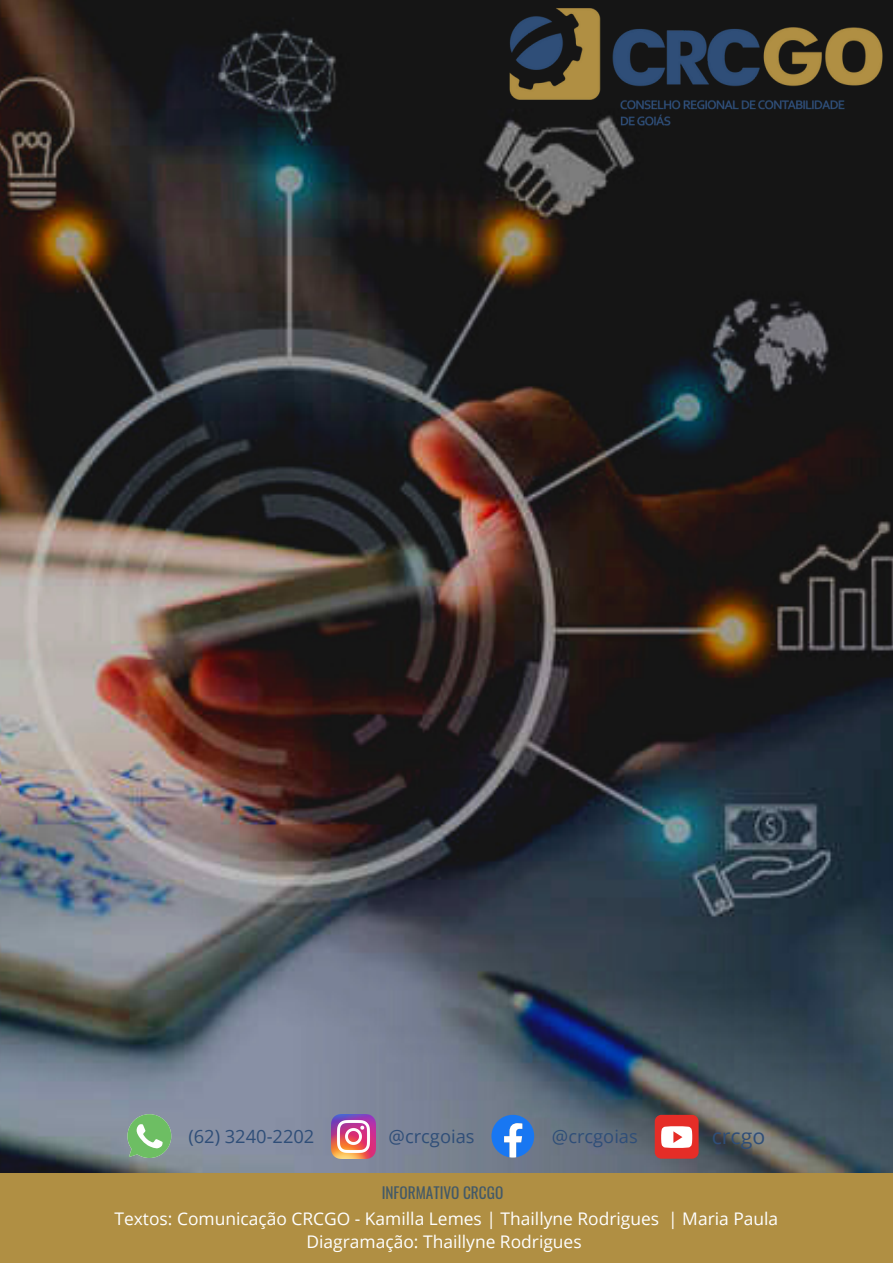
<style>
.page{position:relative;width:893px;height:1264px;background:#fff}
.page>*{position:absolute;margin:0;border:0;box-sizing:border-box;transform-origin:0 0}
.t1{font:21.3px "Open Sans";color:#2f4e78}
.t2{font:18.3px "Open Sans";color:#2f4e78}
.t3{font:17.4px/23.5px "Open Sans";color:#fff;text-align:center}
.t4{font:15.3px "Oswald";color:#435967}
</style>
<div class="page">
<img style="left:0;top:0;width:892px;height:1173px">
<div style="left:0;top:1173px;width:892px;height:89px;background:#b08f43"></div>
<img style="left:499px;top:0;width:393px;height:136px">
<img style="left:331px;top:1114px;width:44px;height:43px">
<svg style="left:491px;top:1114px;width:43px;height:43px;background:#548fdb"></svg>
<div style="left:654px;top:1114px;width:44px;height:44px;background:#e52d27;border-radius:7px"></div>
<svg style="left:661px;top:1126px;width:31px;height:21px"></svg>
<svg style="left:127px;top:1114px;width:44px;height:43px;background:#83bd81"></svg>
<p class="t2" style="left:188px;top:1123px;width:127px">(62) 3240-2202</p>
<p class="t2" style="left:388px;top:1123px;width:87px">@crcgoias</p>
<p class="t2" style="left:552px;top:1123px;width:87px">@crcgoias</p>
<p class="t1" style="left:711px;top:1121px;width:55px">crcgo</p>
<p class="t4" style="left:381px;top:1180px;width:123px">INFORMATIVO CRCGO</p>
<p class="t3" style="left:114px;top:1206px;width:665px">Textos: Comunicação CRCGO - Kamilla Lemes | Thaillyne Rodrigues | Maria Paula<br>Diagramação: Thaillyne Rodrigues</p>
</div>
